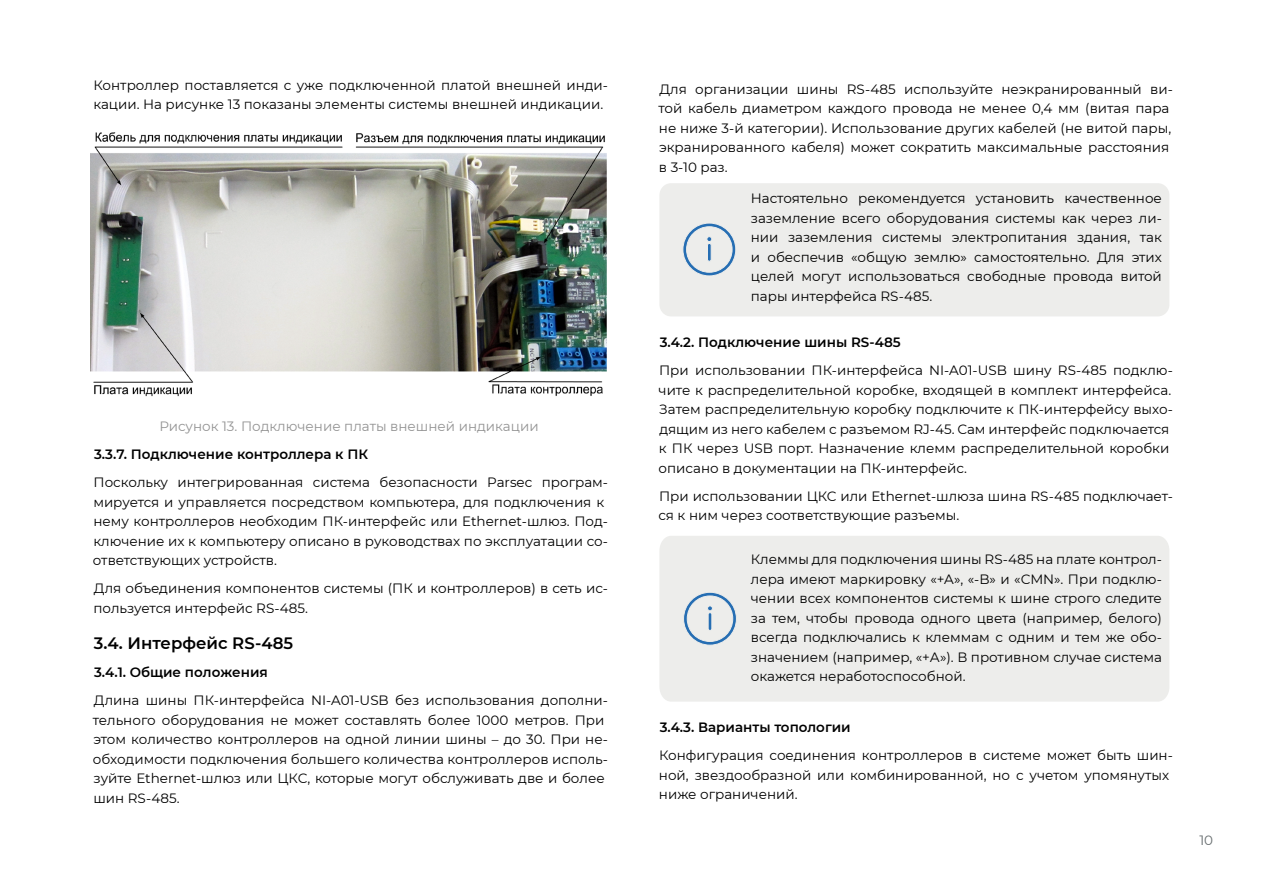
<style>
.page{position:relative;width:1263px;height:893px;background:#fff}
.page>*{position:absolute;margin:0;border:0;box-sizing:border-box;transform-origin:0 0}
.текст{font:600 16.5px "Montserrat";color:#000}
.текст-2{font:13.5px/19.5px "Montserrat";color:#000}
.текст-3{font:600 13.5px "Montserrat";color:#000}
.текст-4{font:13.5px "Montserrat";color:#949494}
.t1{font:13.5px "Montserrat";color:#686e70}
</style>
<div class="page">
<img style="left:90px;top:132px;width:517px;height:265px">
<div style="left:659px;top:183px;width:510px;height:133px;background:#ededeb;border-radius:12px"></div>
<svg style="left:683px;top:223px;width:53px;height:53px"></svg>
<div style="left:659px;top:536px;width:510px;height:166px;background:#ededeb"></div>
<svg style="left:683px;top:591px;width:54px;height:55px;background:#cdd8e2"></svg>
<p class="текст-2" style="left:93px;top:75px;width:516px">Контроллер поставляется с уже подключенной платой внешней инди&shy;кации. На рисунке 13 показаны элементы системы внешней индикации.</p>
<p class="текст-4" style="left:159px;top:417px;width:381px">Рисунок 13. Подключение платы внешней индикации</p>
<p class="текст-3" style="left:94px;top:445px;width:276px">3.3.7. Подключение контроллера к ПК</p>
<p class="текст-2" style="left:93px;top:472px;width:516px">Поскольку интегрированная система безопасности Parsec програм&shy;мируется и управляется посредством компьютера, для подключения к нему контроллеров необходим ПК-интерфейс или Ethernet-шлюз. Под&shy;ключение их к компьютеру описано в руководствах по эксплуатации со&shy;ответствующих устройств.</p>
<p class="текст-2" style="left:93px;top:578px;width:516px">Для объединения компонентов системы (ПК и контроллеров) в сеть ис&shy;пользуется интерфейс RS-485.</p>
<p class="текст" style="left:94px;top:632px;width:201px">3.4. Интерфейс RS-485</p>
<p class="текст-3" style="left:94px;top:663px;width:175px">3.4.1. Общие положения</p>
<p class="текст-2" style="left:93px;top:690px;width:517px">Длина шины ПК-интерфейса NI-A01-USB без использования дополни&shy;тельного оборудования не может составлять более 1000 метров. При этом количество контроллеров на одной линии шины – до 30. При не&shy;обходимости подключения большего количества контроллеров исполь&shy;зуйте Ethernet-шлюз или ЦКС, которые могут обслуживать две и более шин RS-485.</p>
<p class="текст-2" style="left:658px;top:79px;width:516px">Для организации шины RS-485 используйте неэкранированный ви&shy;той кабель диаметром каждого провода не менее 0,4 мм (витая пара не ниже 3-й категории). Использование других кабелей (не витой пары, экранированного кабеля) может сократить максимальные расстояния в 3-10 раз.</p>
<p class="текст-2" style="left:751px;top:188px;width:413px;text-align:justify">Настоятельно рекомендуется установить качественное заземление всего оборудования системы как через ли&shy;нии заземления системы электропитания здания, так и обеспечив «общую землю» самостоятельно. Для этих целей могут использоваться свободные провода витой пары интерфейса RS-485.</p>
<p class="текст-3" style="left:660px;top:333px;width:243px">3.4.2. Подключение шины RS-485</p>
<p class="текст-2" style="left:658px;top:360px;width:516px">При использовании ПК-интерфейса NI-A01-USB шину RS-485 подклю&shy;чите к распределительной коробке, входящей в комплект интерфейса.<br>Затем распределительную коробку подключите к ПК-интерфейсу выхо&shy;дящим из него кабелем с разъемом RJ-45. Сам интерфейс подключается к ПК через USB порт. Назначение клемм распределительной коробки описано в документации на ПК-интерфейс.</p>
<p class="текст-2" style="left:658px;top:486px;width:516px">При использовании ЦКС или Ethernet-шлюза шина RS-485 подключает&shy;ся к ним через соответствующие разъемы.</p>
<p class="текст-2" style="left:751px;top:549px;width:413px;text-align:justify">Клеммы для подключения шины RS-485 на плате контрол&shy;лера имеют маркировку «+A», «-B» и «СMN». При подклю&shy;чении всех компонентов системы к шине строго следите за тем, чтобы провода одного цвета (например, белого) всегда подключались к клеммам с одним и тем же обо&shy;значением (например, «+А»). В противном случае система окажется неработоспособной.</p>
<p class="текст-3" style="left:660px;top:718px;width:193px">3.4.3. Варианты топологии</p>
<p class="текст-2" style="left:659px;top:745px;width:515px">Конфигурация соединения контроллеров в системе может быть шин&shy;ной, звездообразной или комбинированной, но с учетом упомянутых ниже ограничений.</p>
<p class="t1" style="left:1199px;top:831px;width:15px">10</p>
</div>
